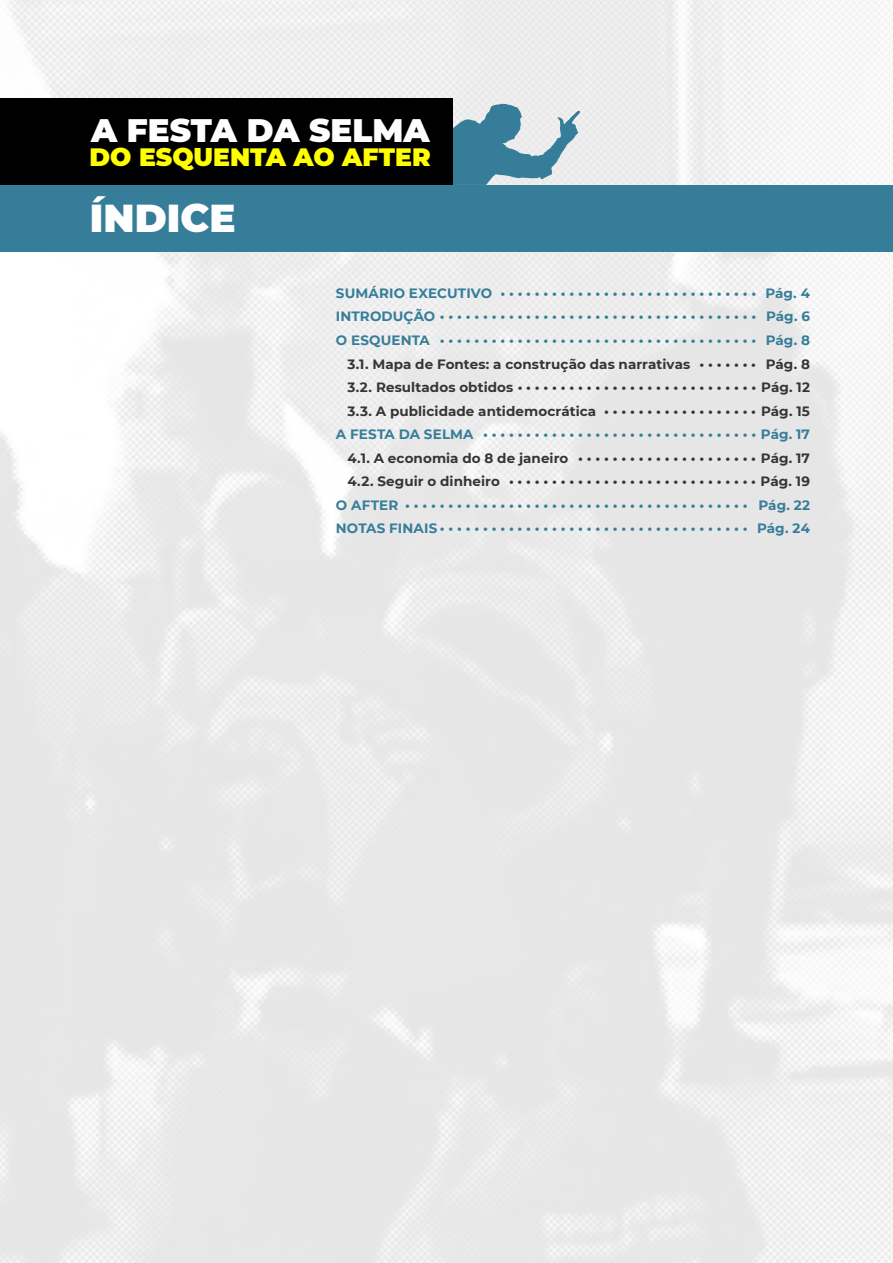
<style>
.page{position:relative;width:893px;height:1263px;background:#fff}
.page>*{position:absolute;margin:0;border:0;box-sizing:border-box;transform-origin:0 0}
.t1{font:900 38.85px "Montserrat";color:#fff}
.t2{font:900 32.55px "Montserrat";color:#fff}
.t3{font:900 25.05px "Montserrat";color:#ff0}
.t4{font:700 13.5px/23.5px "Montserrat";letter-spacing:.01em;color:#367d99;text-align:justify}
.t5{font:700 13.5px/23.5px "Montserrat";letter-spacing:.005em;color:#373437;text-align:justify}
</style>
<div class="page">
<img style="left:0;top:0;width:893px;height:1263px">
<svg style="left:453px;top:104px;width:127px;height:81px;background:#87aebe"></svg>
<div style="left:1px;top:99px;width:452px;height:86px;background:#000"></div>
<div style="left:1px;top:185px;width:892px;height:66px;background:#367d99"></div>
<h2 class="t2" style="left:91px;top:106px;width:340px">A FESTA DA SELMA</h2>
<h3 class="t3" style="left:89px;top:138px;width:343px">DO ESQUENTA AO AFTER</h3>
<h1 class="t1" style="left:90px;top:189px;width:147px">ÍNDICE</h1>
<p class="t4" style="left:336px;top:281px;width:476px">SUMÁRIO EXECUTIVO • • • • • • • • • • • • • • • • • • • • • • • • • • • • • • Pág. 4<br>INTRODUÇÃO • • • • • • • • • • • • • • • • • • • • • • • • • • • • • • • • • • • • • Pág. 6<br>O ESQUENTA • • • • • • • • • • • • • • • • • • • • • • • • • • • • • • • • • • • • • Pág. 8</p>
<p class="t5" style="left:347px;top:351px;width:464px">3.1. Mapa de Fontes: a construção das narrativas • • • • • • • Pág. 8<br>3.2. Resultados obtidos • • • • • • • • • • • • • • • • • • • • • • • • • • • Pág. 12<br>3.3. A publicidade antidemocrática • • • • • • • • • • • • • • • • • Pág. 15</p>
<p class="t4" style="left:336px;top:422px;width:476px">A FESTA DA SELMA • • • • • • • • • • • • • • • • • • • • • • • • • • • • • • • Pág. 17</p>
<p class="t5" style="left:347px;top:445px;width:464px">4.1. A economia do 8 de janeiro • • • • • • • • • • • • • • • • • • • • Pág. 17<br>4.2. Seguir o dinheiro • • • • • • • • • • • • • • • • • • • • • • • • • • • • Pág. 19</p>
<p class="t4" style="left:336px;top:492px;width:476px">O AFTER • • • • • • • • • • • • • • • • • • • • • • • • • • • • • • • • • • • • • • • • Pág. 22<br>NOTAS FINAIS • • • • • • • • • • • • • • • • • • • • • • • • • • • • • • • • • • • • Pág. 24</p>
</div>
